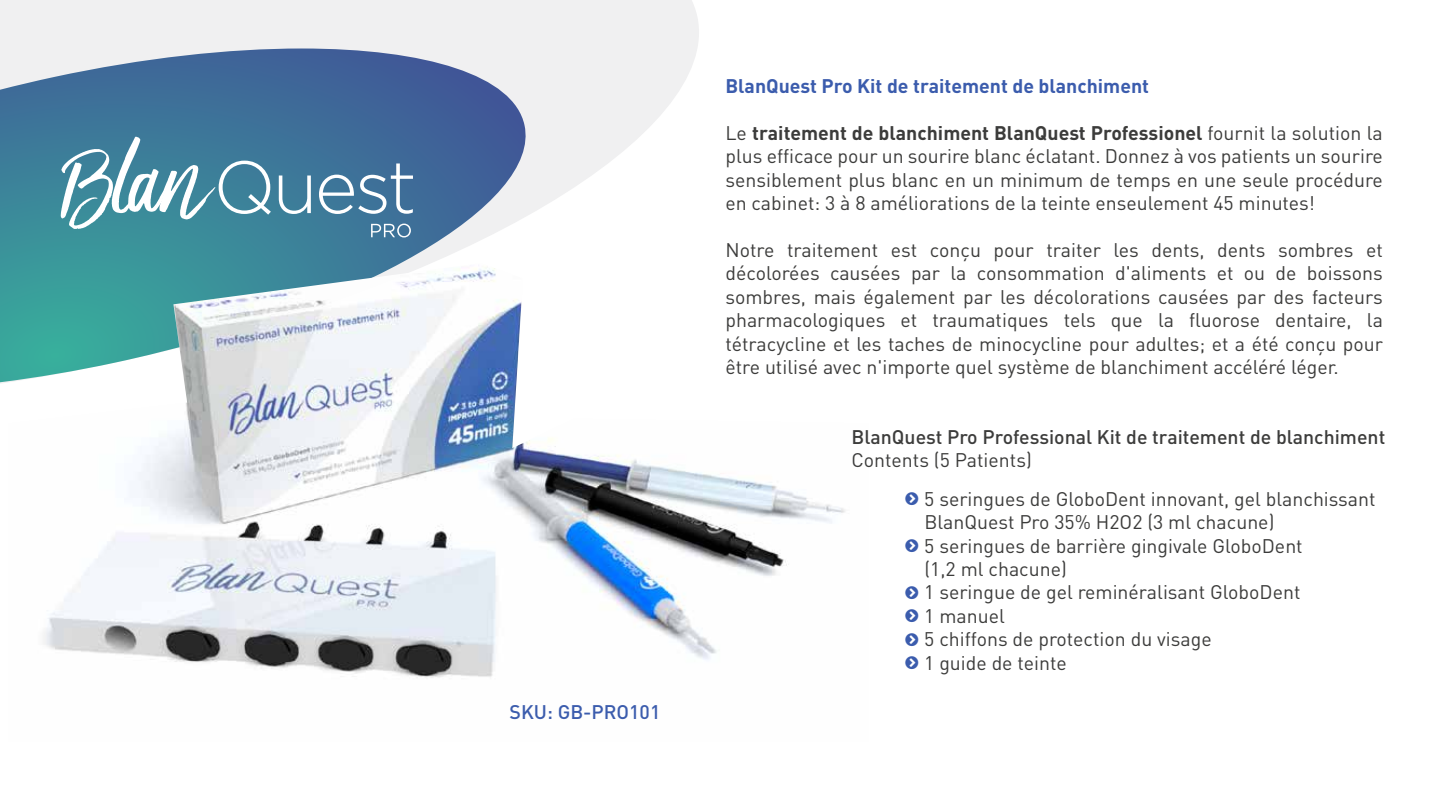
<style>
.page{position:relative;width:1441px;height:810px;background:#fff}
.page>*{position:absolute;margin:0;border:0;box-sizing:border-box;transform-origin:0 0}
.t1{font:19.5px/23.4px "DIN Pro";color:#3c3c3b;text-align:justify}
.t2{font:500 19.5px "DIN Pro";color:#3c3c3b}
.t3{font:700 19.5px "DIN Pro";color:#3b5cad}
.t4{font:500 19.5px "DIN Pro";color:#3b5cad}
.s1{font-weight:700}
</style>
<div class="page">
<svg style="left:0;top:0;width:699px;height:383px;fill:#f0f0f1"></svg>
<svg style="left:0;top:49px;width:541px;height:333px"></svg>
<svg style="left:279px;top:176px;width:32px;height:38px"></svg>
<svg style="left:319px;top:163px;width:94px;height:51px"></svg>
<svg style="left:371px;top:224px;width:40px;height:13px"></svg>
<svg style="left:61px;top:137px;width:210px;height:92px"></svg>
<img style="left:8px;top:263px;width:837px;height:415px">
<p class="t4" style="left:509px;top:699px;width:152px">SKU: GB-PRO101</p>
<p class="t3" style="left:725px;top:73px;width:425px">BlanQuest Pro Kit de traitement de blanchiment</p>
<p class="t1" style="left:725px;top:120px;width:659px">Le <span class="s1">traitement de blanchiment BlanQuest Professionel</span> fournit la solution la plus efficace pour un sourire blanc éclatant. Donnez à vos patients un sourire sensiblement plus blanc en un minimum de temps en une seule procédure en cabinet: 3 à 8 améliorations de la teinte enseulement 45 minutes!</p>
<p class="t1" style="left:725px;top:237px;width:659px">Notre traitement est conçu pour traiter les dents, dents sombres et décolorées causées par la consommation d'aliments et ou de boissons sombres, mais également par les décolorations causées par des facteurs pharmacologiques et traumatiques tels que la fluorose dentaire, la tétracycline et les taches de minocycline pour adultes; et a été conçu pour être utilisé avec n'importe quel système de blanchiment accéléré léger.</p>
<p class="t2" style="left:851px;top:424px;width:535px">BlanQuest Pro Professional Kit de traitement de blanchiment</p>
<p class="t1" style="left:924px;top:440px;width:453px;line-height:38.4px;text-indent:-73px">Contents (5 Patients)<br>5 seringues de GloboDent innovant, gel blanchissant</p>
<p class="t1" style="left:924px;top:510px;width:380px;text-align:left">BlanQuest Pro 35% H2O2 (3 ml chacune)<br>5 seringues de barrière gingivale GloboDent (1,2 ml chacune)<br>1 seringue de gel reminéralisant GloboDent<br>1 manuel<br>5 chiffons de protection du visage<br>1 guide de teinte</p>
</div>
